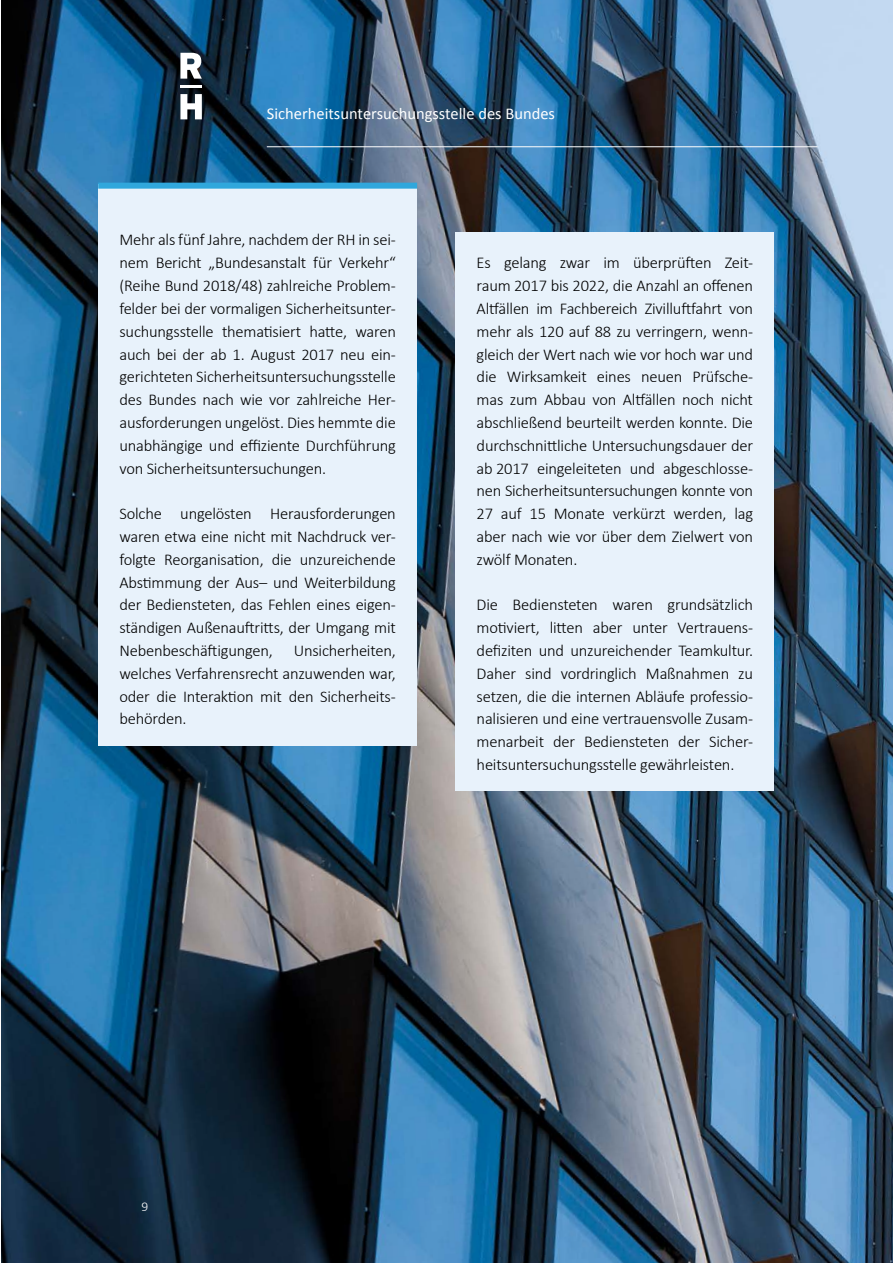
<style>
.page{position:relative;width:893px;height:1263px;background:#fff}
.page>*{position:absolute;margin:0;border:0;box-sizing:border-box;transform-origin:0 0}
.Kurzfassung_Kernaussagen_zweispaltig_Ker{font:16.5px/22.8px "Calibri Light 2";letter-spacing:-.01em;color:#000;text-align:justify}
.t1{font:16.5px "Calibri";color:#fff}
.t2{font:13.5px "Calibri Light 2";color:#fff}
.s1{font-family:"Calibri";font-weight:300}
</style>
<div class="page">
<img style="left:1px;top:0;width:892px;height:1263px">
<hr style="left:267px;top:146px;width:550px;height:1px;background:#fff">
<svg style="left:180px;top:94px;width:22px;height:25px"></svg>
<svg style="left:180px;top:53px;width:22px;height:26px"></svg>
<hr style="left:180px;top:85px;width:22px;height:3px;background:#fff">
<div style="left:455px;top:232px;width:319px;height:354px;background:#e8f2fb"></div>
<div style="left:455px;top:574px;width:319px;height:217px;background:#e8f2fb"></div>
<div style="left:98px;top:185px;width:319px;height:50px;background:#e8f2fb"></div>
<div style="left:98px;top:183px;width:319px;height:6px;background:#30a7dc"></div>
<div style="left:98px;top:210px;width:319px;height:285px;background:#e8f2fb"></div>
<div style="left:98px;top:483px;width:319px;height:262px;background:#e8f2fb"></div>
<p class="t1" style="left:267px;top:103px;width:290px">Sicherheitsuntersuchungsstelle des Bundes</p>
<p class="Kurzfassung_Kernaussagen_zweispaltig_Ker" style="left:119px;top:228px;width:278px">Mehr als fünf Jahre, nachdem der RH in sei&shy;nem Bericht „Bundesanstalt für Verkehr“ (Reihe Bund 2018/48) zahlreiche Problem&shy;felder bei der vormaligen Sicherheitsunter&shy;suchungsstelle thematisiert hatte, waren auch bei der ab 1. August 2017 neu ein&shy;<span class="s1">gerichteten Sicherheitsuntersuchungsstelle des Bundes nach wie vor zahlreiche Her&shy;</span>ausforderungen ungelöst. Dies hemmte die unabhängige und effiziente Durchführung von Sicherheitsuntersuchungen.</p>
<p class="Kurzfassung_Kernaussagen_zweispaltig_Ker" style="left:119px;top:502px;width:278px">Solche ungelösten Herausforderungen waren etwa eine nicht mit Nachdruck ver&shy;folgte Reorganisation, die unzureichende Abstimmung der Aus– und Weiterbildung der Bediensteten, das Fehlen eines eigen&shy;ständigen Außenauftritts, der Umgang mit Nebenbeschäftigungen,</p>
<p class="Kurzfassung_Kernaussagen_zweispaltig_Ker" style="left:119px;top:639px;width:278px;text-indent:174px">Unsicherheiten, welches Verfahrensrecht anzuwenden war, oder die Interaktion mit den Sicherheits&shy;behörden.</p>
<p class="Kurzfassung_Kernaussagen_zweispaltig_Ker" style="left:477px;top:251px;width:278px">Es gelang zwar im überprüften Zeit&shy;raum 2017 bis 2022, die Anzahl an offenen Altfällen im Fachbereich Zivilluftfahrt von mehr als 120 auf 88 zu verringern, wenn&shy;gleich der Wert nach wie vor hoch war und die Wirksamkeit eines neuen Prüfsche&shy;mas zum Abbau von Altfällen noch nicht abschließend beurteilt werden konnte. Die durchschnittliche Untersuchungsdauer der ab 2017 eingeleiteten und abgeschlosse&shy;<span class="s1">nen Sicherheitsuntersuchungen konnte von </span>27 auf 15 Monate verkürzt werden, lag aber nach wie vor über dem Zielwert von zwölf Monaten.</p>
<p class="Kurzfassung_Kernaussagen_zweispaltig_Ker" style="left:477px;top:593px;width:278px">Die Bediensteten waren grundsätzlich motiviert, litten aber unter Vertrauens&shy;defiziten und unzureichender Teamkultur.<br>Daher sind vordringlich Maßnahmen zu setzen, die die internen Abläufe professio&shy;nalisieren und eine vertrauensvolle Zusam&shy;menarbeit der Bediensteten der Sicher&shy;heitsuntersuchungsstelle gewährleisten.</p>
<p class="t2" style="left:141px;top:1198px;width:8px">9</p>
</div>
